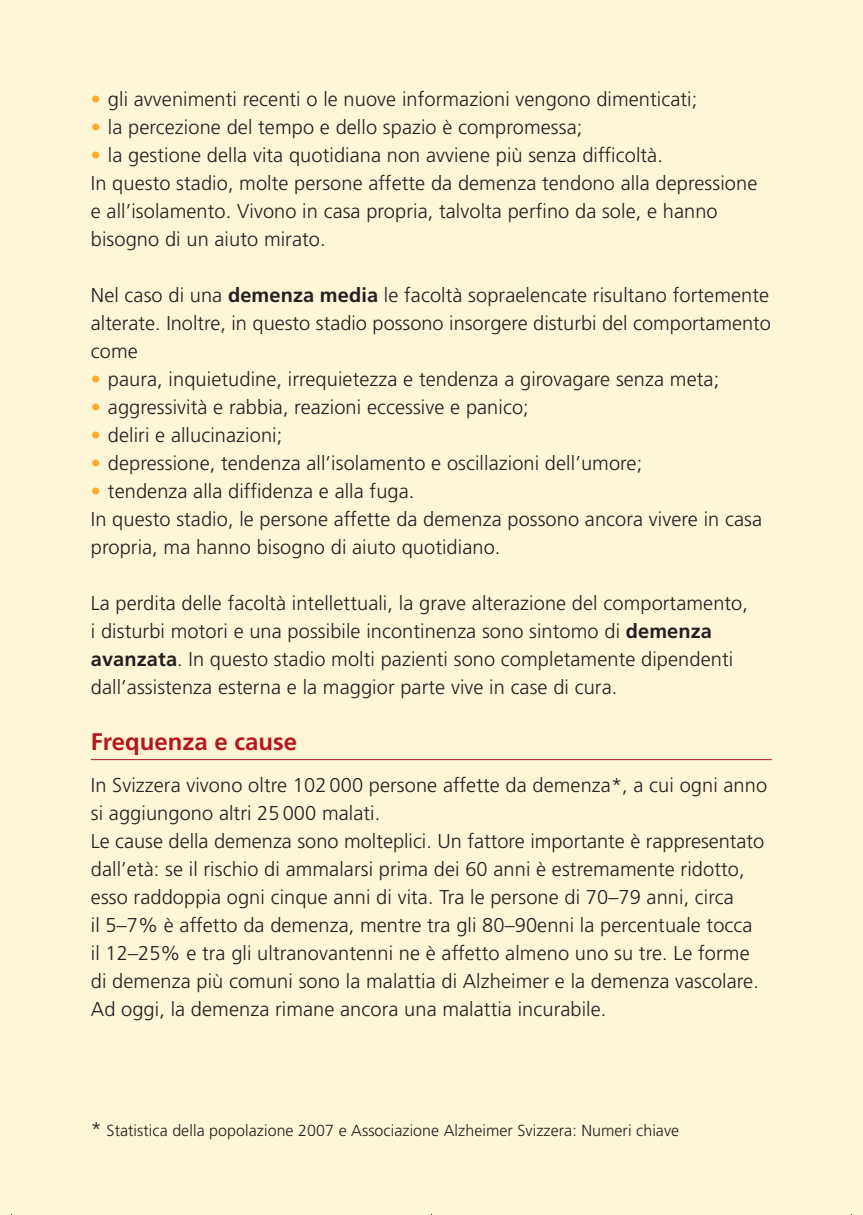
<style>
.page{position:relative;width:863px;height:1215px;background:#fff}
.page>*{position:absolute;margin:0;border:0;box-sizing:border-box;transform-origin:0 0}
.t1{font:700 24px "Frutiger";color:#b4181d}
.t2{font:300 20px/28px "Frutiger";letter-spacing:.005em;color:#231f20}
.t3{font:300 16px "Frutiger";letter-spacing:.005em;color:#231f20}
.s1{color:#faab27}
.s2{font-weight:700}
.s3{font-size:20px}
</style>
<div class="page">
<div style="left:0;top:0;width:862px;height:1215px;background:#fef5d6"></div>
<hr style="left:91px;top:759px;width:680px;height:1px;background:#b4181d">
<p class="t2" style="left:91px;top:86px;width:607px"><span class="s1">•</span> gli avvenimenti recenti o le nuove informazioni vengono dimenticati;</p>
<p class="t2" style="left:91px;top:114px;width:493px"><span class="s1">•</span> la percezione del tempo e dello spazio è compromessa;</p>
<p class="t2" style="left:91px;top:142px;width:667px"><span class="s1">•</span> la gestione della vita quotidiana non avviene più senza difficoltà.<br>In questo stadio, molte persone affette da demenza tendono alla depressione e all’isolamento. Vivono in casa propria, talvolta perfino da sole, e hanno bisogno di un aiuto mirato.</p>
<p class="t2" style="left:91px;top:282px;width:681px;text-align:justify">Nel caso di una <span class="s2">demenza media</span> le facoltà sopraelencate risultano fortemente alterate. Inoltre, in questo stadio possono insorgere disturbi del comportamento come</p>
<p class="t2" style="left:91px;top:366px;width:629px"><span class="s1">•</span> paura, inquietudine, irrequietezza e tendenza a girovagare senza meta;</p>
<p class="t2" style="left:91px;top:394px;width:439px"><span class="s1">•</span> aggressività e rabbia, reazioni eccessive e panico;</p>
<p class="t2" style="left:91px;top:422px;width:193px"><span class="s1">•</span> deliri e allucinazioni;</p>
<p class="t2" style="left:91px;top:450px;width:552px"><span class="s1">•</span> depressione, tendenza all’isolamento e oscillazioni dell’umore;</p>
<p class="t2" style="left:91px;top:478px;width:672px"><span class="s1">•</span> tendenza alla diffidenza e alla fuga.<br>In questo stadio, le persone affette da demenza possono ancora vivere in casa propria, ma hanno bisogno di aiuto quotidiano.</p>
<p class="t2" style="left:91px;top:590px;width:658px">La perdita delle facoltà intellettuali, la grave alterazione del compor tamento, i disturbi motori e una possibile incontinenza sono sintomo di <span class="s2">demenza avanzata</span>. In questo stadio molti pazienti sono completamente dipendenti dall’assistenza esterna e la maggior parte vive in case di cura.</p>
<p class="t1" style="left:91px;top:732px;width:208px">Frequenza e cause</p>
<p class="t2" style="left:91px;top:772px;width:677px">In Svizzera vivono oltre 102 000 persone affette da demenza*, a cui ogni anno si aggiungono altri 25 000 malati.<br>Le cause della demenza sono molteplici. Un fattore importante è rappresentato dall’età: se il rischio di ammalarsi prima dei 60 anni è estremamente ridotto, esso raddoppia ogni cinque anni di vita. Tra le persone di 70–79 anni, circa<br>il 5–7% è affetto da demenza, mentre tra gli 80–90enni la percentuale tocca<br>il 12–25% e tra gli ultranovantenni ne è affetto almeno uno su tre. Le forme di demenza più comuni sono la malattia di Alzheimer e la demenza vascolare.<br>Ad oggi, la demenza rimane ancora una malattia incurabile.</p>
<p class="t3" style="left:91px;top:1124px;width:589px"><span class="s3">*</span> Statistica della popolazione 2007 e Associazione Alzheimer Svizzera: Numeri chiave</p>
</div>
